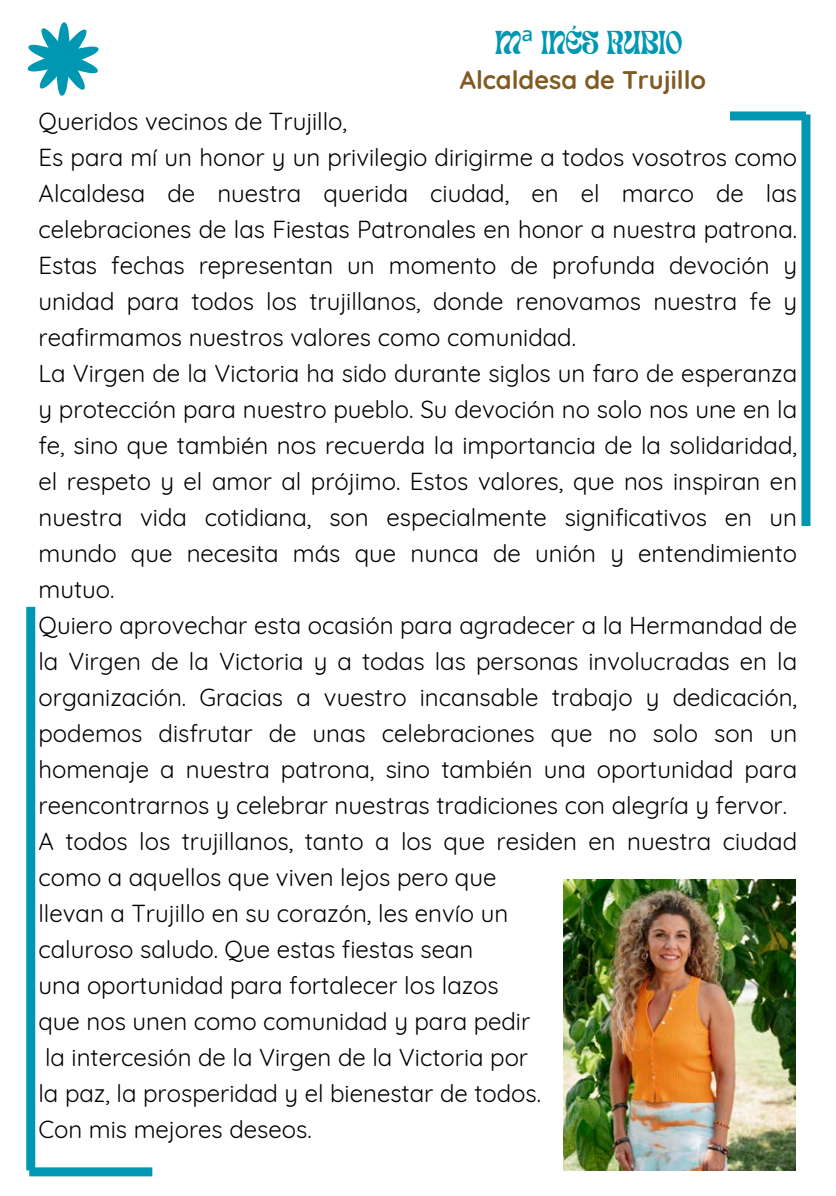
<style>
.page{position:relative;width:836px;height:1196px;background:#fff}
.page>*{position:absolute;margin:0;border:0;box-sizing:border-box;transform-origin:0 0}
.t1{font:33.2px "Kindred Youth";color:#0097b2}
.t2{font:700 25.4px "Quicksand";color:#815a22}
.t3{font:24px/36px "Quicksand";color:#000;text-align:justify}
.s1{font-family:"Noto Sans"}
</style>
<div class="page">
<div style="left:801px;top:114px;width:9px;height:412px;background:#0097b2"></div>
<div style="left:29px;top:1167px;width:123px;height:9px;background:#0097b2"></div>
<div style="left:26px;top:607px;width:9px;height:563px;background:#0097b2"></div>
<div style="left:730px;top:111px;width:75px;height:9px;background:#0097b2"></div>
<svg style="left:27px;top:22px;width:72px;height:74px"></svg>
<img style="left:563px;top:879px;width:232px;height:291px">
<p class="t1" style="left:495px;top:29px;width:189px">M<span class="s1">ª</span> INÉS RUBIO</p>
<p class="t2" style="left:460px;top:64px;width:248px">Alcaldesa de Trujillo</p>
<p class="t3" style="left:38px;top:103px;width:310px">Queridos vecinos de Trujillo,</p>
<h1 class="t3" style="left:38px;top:139px;width:760px">Es para mí un honor y un privilegio dirigirme a todos vosotros como Alcaldesa de nuestra querida ciudad, en el marco de las celebraciones de las Fiestas Patronales en honor a nuestra patrona.<br>Estas fechas representan un momento de profunda devoción y unidad para todos los trujillanos, donde renovamos nuestra fe y reafirmamos nuestros valores como comunidad.</h1>
<h2 class="t3" style="left:38px;top:355px;width:760px">La Virgen de la Victoria ha sido durante siglos un faro de esperanza y protección para nuestro pueblo. Su devoción no solo nos une en la fe, sino que también nos recuerda la importancia de la solidaridad, el respeto y el amor al prójimo. Estos valores, que nos inspiran en nuestra vida cotidiana, son especialmente significativos en un mundo que necesita más que nunca de unión y entendimiento mutuo.</h2>
<p class="t3" style="left:38px;top:607px;width:760px">Quiero aprovechar esta ocasión para agradecer a la Hermandad de la Virgen de la Victoria y a todas las personas involucradas en la organización. Gracias a vuestro incansable trabajo y dedicación, podemos disfrutar de unas celebraciones que no solo son un homenaje a nuestra patrona, sino también una oportunidad para reencontrarnos y celebrar nuestras tradiciones con alegría y fervor.</p>
<p class="t3" style="left:38px;top:823px;width:760px">A todos los trujillanos, tanto a los que residen en nuestra ciudad como a aquellos que viven lejos pero que</p>
<p class="t3" style="left:38px;top:895px;width:471px">llevan a Trujillo en su corazón, les envío un</p>
<p class="t3" style="left:38px;top:931px;width:436px">caluroso saludo. Que estas fiestas sean</p>
<p class="t3" style="left:38px;top:967px;width:462px">una oportunidad para fortalecer los lazos</p>
<p class="t3" style="left:38px;top:1003px;width:493px">que nos unen como comunidad y para pedir</p>
<p class="t3" style="left:45px;top:1039px;width:484px">la intercesión de la Virgen de la Victoria por</p>
<p class="t3" style="left:38px;top:1075px;width:504px">la paz, la prosperidad y el bienestar de todos.</p>
<p class="t3" style="left:38px;top:1111px;width:275px">Con mis mejores deseos.</p>
</div>
